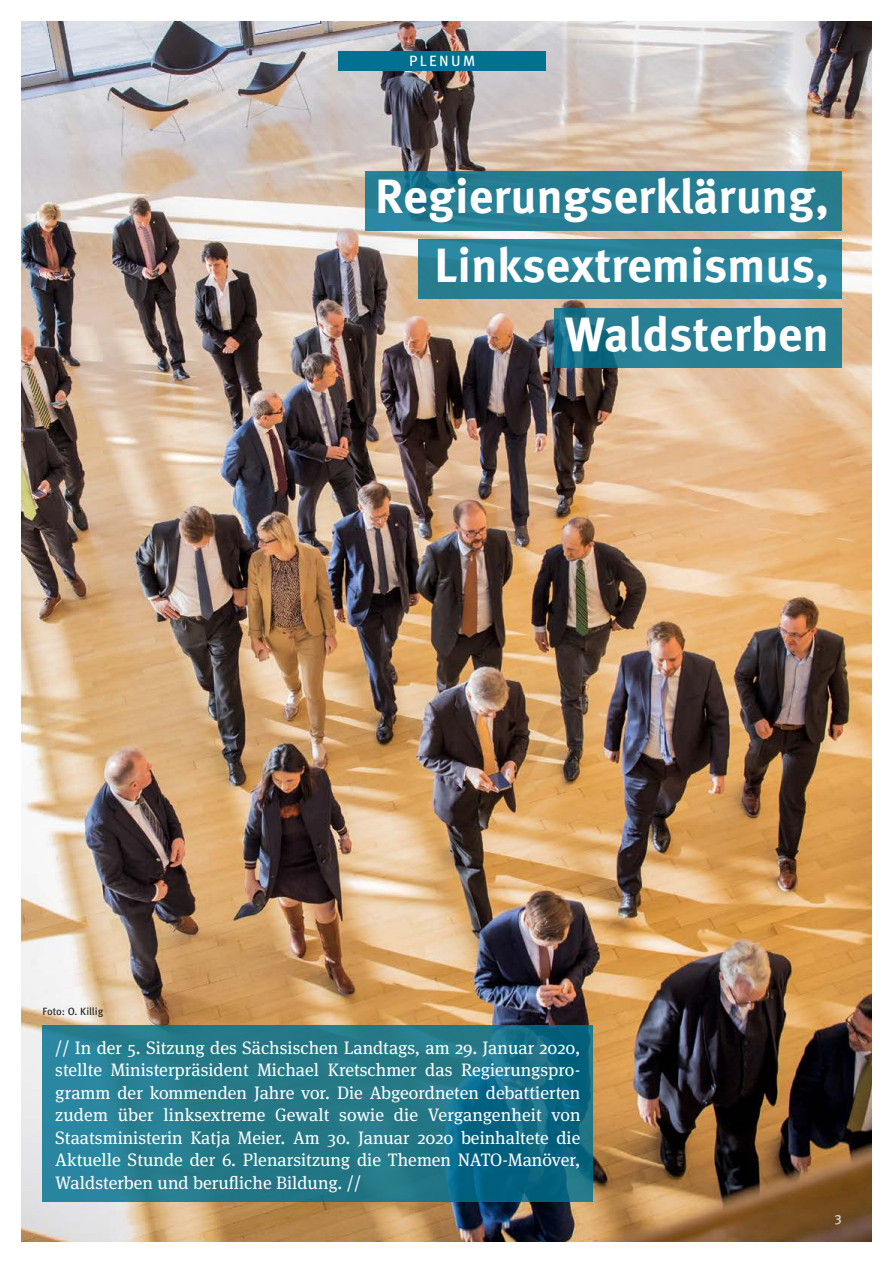
<style>
.page{position:relative;width:893px;height:1263px;background:#fff}
.page>*{position:absolute;margin:0;border:0;box-sizing:border-box;transform-origin:0 0}
.t1{font:700 48px/68.7px "Meta Pro";color:#fff;text-align:right}
.t2{font:18px/22.5px "Meta Serif Pro";color:#fff;text-align:justify}
.t3{font:15px "Meta Pro";letter-spacing:.16em;color:#fff}
.t4{font:500 13.5px "Meta Pro";color:#cfd0d0}
.t5{font:10.5px "Meta Pro";letter-spacing:-.005em;color:#1a1a18}
</style>
<div class="page">
<img style="left:21px;top:21px;width:851px;height:1221px">
<svg style="left:43px;top:1026px;width:550px;height:176px;background:#1f768a"></svg>
<div style="left:338px;top:51px;width:208px;height:20px;background:#007191"></div>
<svg style="left:366px;top:171px;width:476px;height:59px;background:#267e94"></svg>
<div style="left:419px;top:240px;width:423px;height:59px;background:linear-gradient(to right,#288096,#2a849b)"></div>
<svg style="left:554px;top:308px;width:288px;height:60px;background:#247b90"></svg>
<p class="t3" style="left:409px;top:49px;width:68px">PLENUM</p>
<h1 class="t1" style="left:375px;top:159px;width:455px">Regierungserklärung,<br>Linksextremismus,<br>Waldsterben</h1>
<p class="t5" style="left:43px;top:1003px;width:62px">Foto: O. Killig</p>
<p class="t2" style="left:55px;top:1035px;width:527px">// In der 5. Sitzung des Sächsischen Landtags, am 29. Januar 2020, stellte Ministerpräsident Michael Kretschmer das Regierungspro&shy;gramm der kommenden Jahre vor. Die Abgeordneten debattierten zudem über linksextreme Gewalt sowie die Vergangenheit von Staatsministerin Katja Meier. Am 30. Januar 2020 beinhaltete die Aktuelle Stunde der 6. Plenarsitzung die Themen NATO-Manöver, Waldsterben und berufliche Bildung. //</p>
<p class="t4" style="left:834px;top:1209px;width:9px">3</p>
</div>
